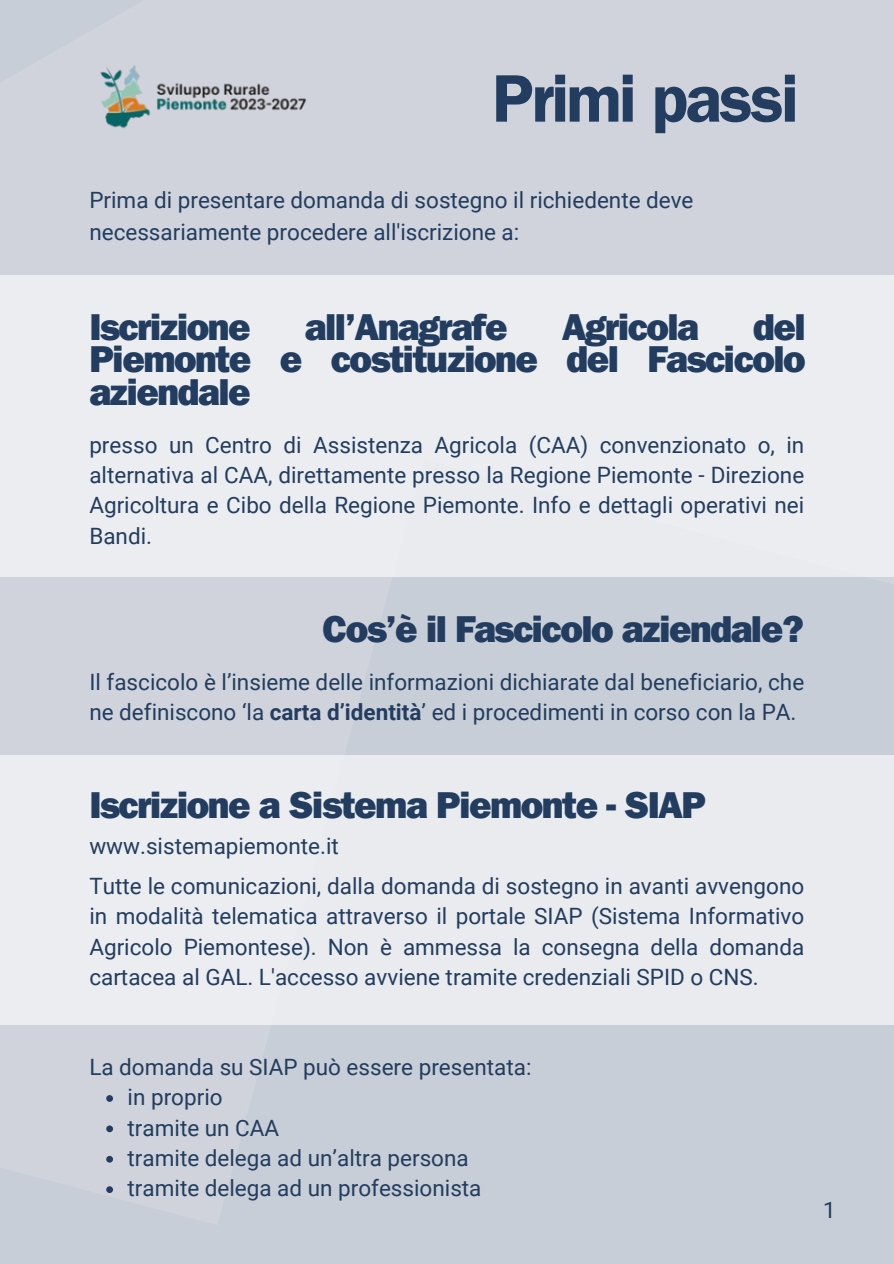
<style>
.page{position:relative;width:894px;height:1264px;background:#fff}
.page>*{position:absolute;margin:0;border:0;box-sizing:border-box;transform-origin:0 0}
.t1{font:67.5px "Franklin Gothic LT Pro Dm";letter-spacing:-.04em;color:#223d5f}
.t2{font:800 37.5px/32.7px "Franklin Gothic LT Pro";letter-spacing:-.04em;color:#223d5f;text-align:justify}
.t3{font:22.5px/30.3px "Roboto";color:#223d5f;text-align:justify}
.s1{font-weight:700}
</style>
<div class="page">
<div style="left:0;top:0;width:893px;height:1263px;background:#d0d3dc"></div>
<img style="left:89px;top:38px;width:228px;height:112px">
<div style="left:0;top:275px;width:893px;height:301px;background:#ecedf1"></div>
<div style="left:0;top:755px;width:893px;height:270px;background:#e9ebef"></div>
<svg style="left:106px;top:1095px;width:7px;height:6px"></svg>
<svg style="left:106px;top:1125px;width:7px;height:7px"></svg>
<svg style="left:106px;top:1155px;width:7px;height:7px"></svg>
<svg style="left:106px;top:1186px;width:7px;height:6px"></svg>
<p class="t1" style="left:492px;top:75px;width:308px">Primi passi</p>
<h1 class="t3" style="left:89px;top:185px;width:605px">Prima di presentare domanda di sostegno il richiedente deve</h1>
<p class="t3" style="left:89px;top:217px;width:431px">necessariamente procedere all'iscrizione a:</p>
<p class="t2" style="left:89px;top:316px;width:163px">Iscrizione</p>
<p class="t2" style="left:305px;top:316px;width:204px">all’Anagrafe</p>
<p class="t2" style="left:561px;top:316px;width:139px">Agricola</p>
<p class="t2" style="left:89px;top:316px;width:717px;text-indent:663px">del Piemonte e costituzione del Fascicolo aziendale</p>
<h2 class="t3" style="left:89px;top:429px;width:716px">presso un Centro di Assistenza Agricola (CAA) convenzionato o, in alternativa al CAA, direttamente presso la Regione Piemonte - Direzione Agricoltura e Cibo della Regione Piemonte. Info e dettagli operativi nei Bandi.</h2>
<p class="t2" style="left:322px;top:618px;width:483px">Cos’è il Fascicolo aziendale?</p>
<h2 class="t3" style="left:89px;top:667px;width:716px">Il fascicolo è l’insieme delle informazioni dichiarate dal beneficiario, che ne definiscono ‘la <span class="s1">carta d’identità</span>’ ed i procedimenti in corso con la PA.</h2>
<p class="t2" style="left:89px;top:794px;width:618px">Iscrizione a Sistema Piemonte - SIAP</p>
<p class="t3" style="left:89px;top:831px;width:251px">www.sistemapiemonte.it</p>
<h2 class="t3" style="left:89px;top:871px;width:716px">Tutte le comunicazioni, dalla domanda di sostegno in avanti avvengono in modalità telematica attraverso il portale SIAP (Sistema Informativo Agricolo Piemontese). Non è ammessa la consegna della domanda cartacea al GAL. L'accesso avviene tramite credenziali SPID o CNS.</h2>
<p class="t3" style="left:89px;top:1051px;width:443px">La domanda su SIAP può essere presentata:</p>
<p class="t3" style="left:128px;top:1082px;width:96px">in proprio</p>
<p class="t3" style="left:128px;top:1112px;width:153px">tramite un CAA</p>
<p class="t3" style="left:128px;top:1143px;width:342px">tramite delega ad un’altra persona</p>
<p class="t3" style="left:128px;top:1173px;width:355px">tramite delega ad un professionista</p>
<p class="t3" style="left:822px;top:1194px;width:14px">1</p>
</div>
